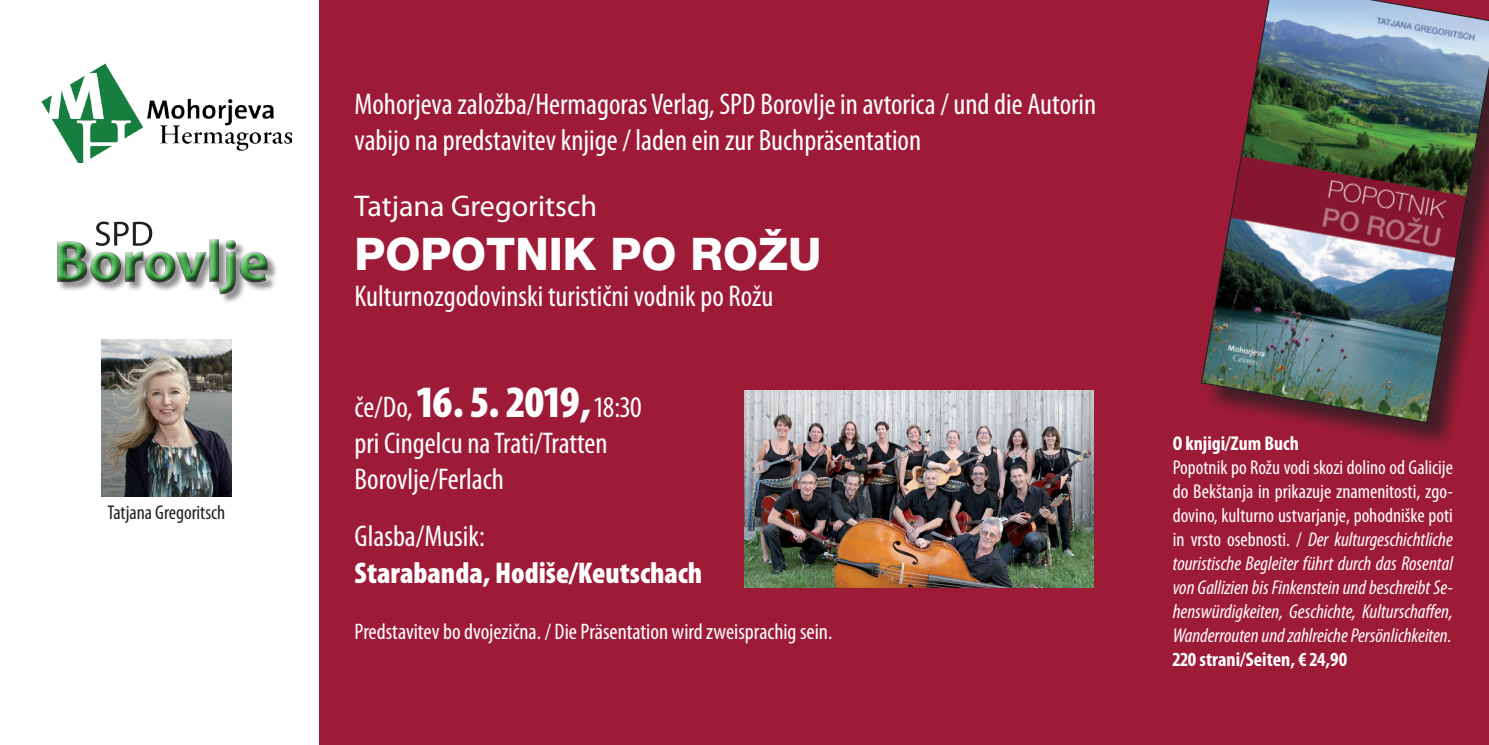
<style>
.page{position:relative;width:1489px;height:745px;background:#fff}
.page>*{position:absolute;margin:0;border:0;box-sizing:border-box;transform-origin:0 0}
.t1{font:800 45px "Helvetica Neue LT Pro";color:#fff}
.t2{font:condensed 30px/36px "Myriad Pro";color:#fff}
.t3{font:900 condensed 30px "Myriad Pro";color:#fff}
.t4{font:30px "Myriad Pro";color:#fff}
.t5{font:condensed 22.5px "Myriad Pro";color:#fff}
.t6{font:italic condensed 20px/24px "Myriad Pro";color:#fff;text-align:justify}
.t7{font:700 condensed 20px "Myriad Pro";color:#fff}
.t8{font:condensed 20px "Myriad Pro";color:#231f20}
.s1{font-weight:900;font-size:45px}
.s2{font-style:normal}
</style>
<div class="page">
<div style="left:319px;top:0;width:1169px;height:744px;background:#9e1b37"></div>
<div style="left:1202px;top:0;width:286px;height:450px;background:#231f20;opacity:.75"></div>
<img style="left:1200px;top:0;width:288px;height:423px">
<img style="left:101px;top:339px;width:131px;height:157px">
<img style="left:744px;top:390px;width:349px;height:196px">
<img style="left:41px;top:63px;width:250px;height:99px">
<div style="left:57px;top:239px;width:220px;height:65px;background:#231f20;opacity:.5"></div>
<div style="left:56px;top:238px;width:212px;height:57px;background:#231f20;opacity:.75"></div>
<svg style="left:57px;top:221px;width:211px;height:73px"></svg>
<p class="t8" style="left:107px;top:499px;width:119px">Tatjana Gregoritsch</p>
<h2 class="t2" style="left:354px;top:86px;width:743px">Mohorjeva založba/Hermagoras Verlag, SPD Borovlje in avtorica / und die Autorin vabijo na predstavitev knjige / laden ein zur Buchpräsentation</h2>
<h2 class="t4" style="left:354px;top:187px;width:244px">Tatjana Gregoritsch</h2>
<h1 class="t1" style="left:354px;top:226px;width:468px">POPOTNIK PO ROŽU</h1>
<h2 class="t2" style="left:354px;top:277px;width:420px">Kulturnozgodovinski turistični vodnik po Rožu</h2>
<h2 class="t2" style="left:354px;top:388px;width:289px">če/Do, <span class="s1">16. 5. 2019,</span>18:30 pri Cingelcu na Trati/Tratten<br>Borovlje/Ferlach</h2>
<h2 class="t2" style="left:354px;top:518px;width:132px">Glasba/Musik:</h2>
<h2 class="t3" style="left:354px;top:553px;width:349px">Starabanda, Hodiše/Keutschach</h2>
<p class="t5" style="left:354px;top:617px;width:479px">Predstavitev bo dvojezična. / Die Präsentation wird zweisprachig sein.</p>
<p class="t7" style="left:1172px;top:430px;width:128px">O knjigi/Zum Buch</p>
<p class="t6" style="left:1172px;top:455px;width:282px"><span class="s2">Popotnik po Rožu vodi skozi dolino od Galicije do Bekštanja in prikazuje znamenitosti, zgo&shy;dovino, kulturno ustvarjanje, pohodniške poti in vrsto osebnosti. /</span> Der kulturgeschichtliche touristische Begleiter führt durch das Rosental von Gallizien bis Finkenstein und beschreibt Se&shy;henswürdigkeiten, Geschichte, Kulturschaffen, Wanderrouten und zahlreiche Persönlichkeiten.</p>
<p class="t7" style="left:1172px;top:646px;width:176px">220 strani/Seiten, € 24,90</p>
</div>
